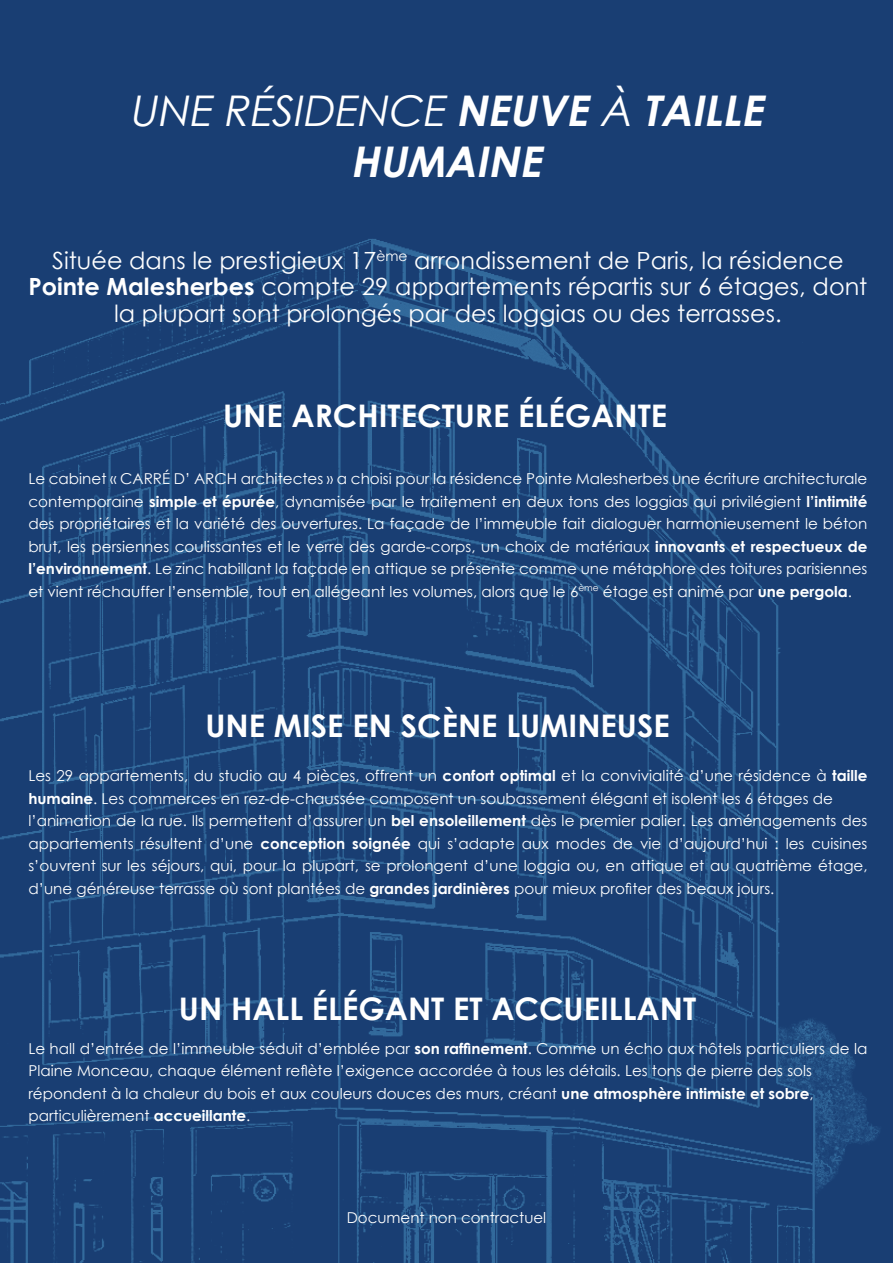
<style>
.page{position:relative;width:893px;height:1263px;background:#193e73}
.page>*{position:absolute;margin:0;border:0;box-sizing:border-box;transform-origin:0 0}
.t1{font:italic 700 42.3px/50.8px "Century Gothic";color:#fff;text-align:center}
.t2{font:700 31.05px "Century Gothic";color:#fff}
.t3{font:23.7px/26.7px "Century Gothic";color:#fff;text-align:center}
.t4{font:15px/22.5px "Century Gothic";color:#fff;text-align:justify}
.s1{font-weight:400}
.s2{font-weight:700}
</style>
<div class="page">
<img style="left:0;top:239px;width:880px;height:1024px">
<p class="t1" style="left:129px;top:83px;width:646px"><span class="s1">UNE RÉSIDENCE</span> NEUVE <span class="s1">À</span> TAILLE<br>HUMAINE</p>
<p class="t3" style="left:52px;top:247px;width:793px">Située dans le prestigieux 17<sup>ème</sup> arrondissement de Paris, la résidence</p>
<p class="t3" style="left:28px;top:273px;width:840px"><span class="s2">Pointe Malesherbes</span> compte 29 appartements répartis sur 6 étages, dont la plupart sont prolongés par des loggias ou des terrasses.</p>
<p class="t2" style="left:223px;top:392px;width:446px">UNE ARCHITECTURE ÉLÉGANTE</p>
<p class="t4" style="left:28px;top:467px;width:841px">Le cabinet « CARRÉ D’ ARCH architectes » a choisi pour la résidence Pointe Malesherbes une écriture architecturale contemporaine <span class="s2">simple et épurée</span>, dynamisée par le traitement en deux tons des loggias qui privilégient <span class="s2">l’intimité </span>des propriétaires et la variété des ouvertures. La façade de l’immeuble fait dialoguer harmonieusement le béton brut, les persiennes coulissantes et le verre des garde-corps, un choix de matériaux <span class="s2">innovants et respectueux de l’environnement</span>. Le zinc habillant la façade en attique se présente comme une métaphore des toitures parisiennes et vient réchauffer l’ensemble, tout en allégeant les volumes, alors que le 6<sup>ème</sup> étage est animé par <span class="s2">une pergola</span>.</p>
<p class="t2" style="left:205px;top:702px;width:466px">UNE MISE EN SCÈNE LUMINEUSE</p>
<p class="t4" style="left:28px;top:764px;width:841px">Les 29 appartements, du studio au 4 pièces, offrent un <span class="s2">confort optimal</span> et la convivialité d’une résidence à <span class="s2">taille humaine</span>. Les commerces en rez-de-chaussée composent un soubassement élégant et isolent les 6 étages de</p>
<p class="t4" style="left:28px;top:809px;width:841px">l’animation de la rue. Ils permettent d’assurer un <span class="s2">bel ensoleillement</span> dès le premier palier. Les aménagements des appartements résultent d’une <span class="s2">conception soignée</span> qui s’adapte aux modes de vie d’aujourd’hui : les cuisines s’ouvrent sur les séjours, qui, pour la plupart, se prolongent d’une loggia ou, en attique et au quatrième étage, d’une généreuse terrasse où sont plantées de <span class="s2">grandes jardinières</span> pour mieux profiter des beaux jours.</p>
<p class="t2" style="left:179px;top:985px;width:519px">UN HALL ÉLÉGANT ET ACCUEILLANT</p>
<p class="t4" style="left:28px;top:1037px;width:841px">Le hall d’entrée de l’immeuble séduit d’emblée par <span class="s2">son raffinement</span>. Comme un écho aux hôtels particuliers de la<br>Plaine Monceau, chaque élément reflète l’exigence accordée à tous les détails. Les tons de pierre des sols</p>
<p class="t4" style="left:28px;top:1082px;width:787px">répondent à la chaleur du bois et aux couleurs douces des murs, créant <span class="s2">une atmosphère intimiste et sobre</span>,</p>
<p class="t4" style="left:28px;top:1104px;width:223px">particulièrement <span class="s2">accueillante</span>.</p>
<p class="t4" style="left:347px;top:1206px;width:201px">Document non contractuel</p>
</div>
